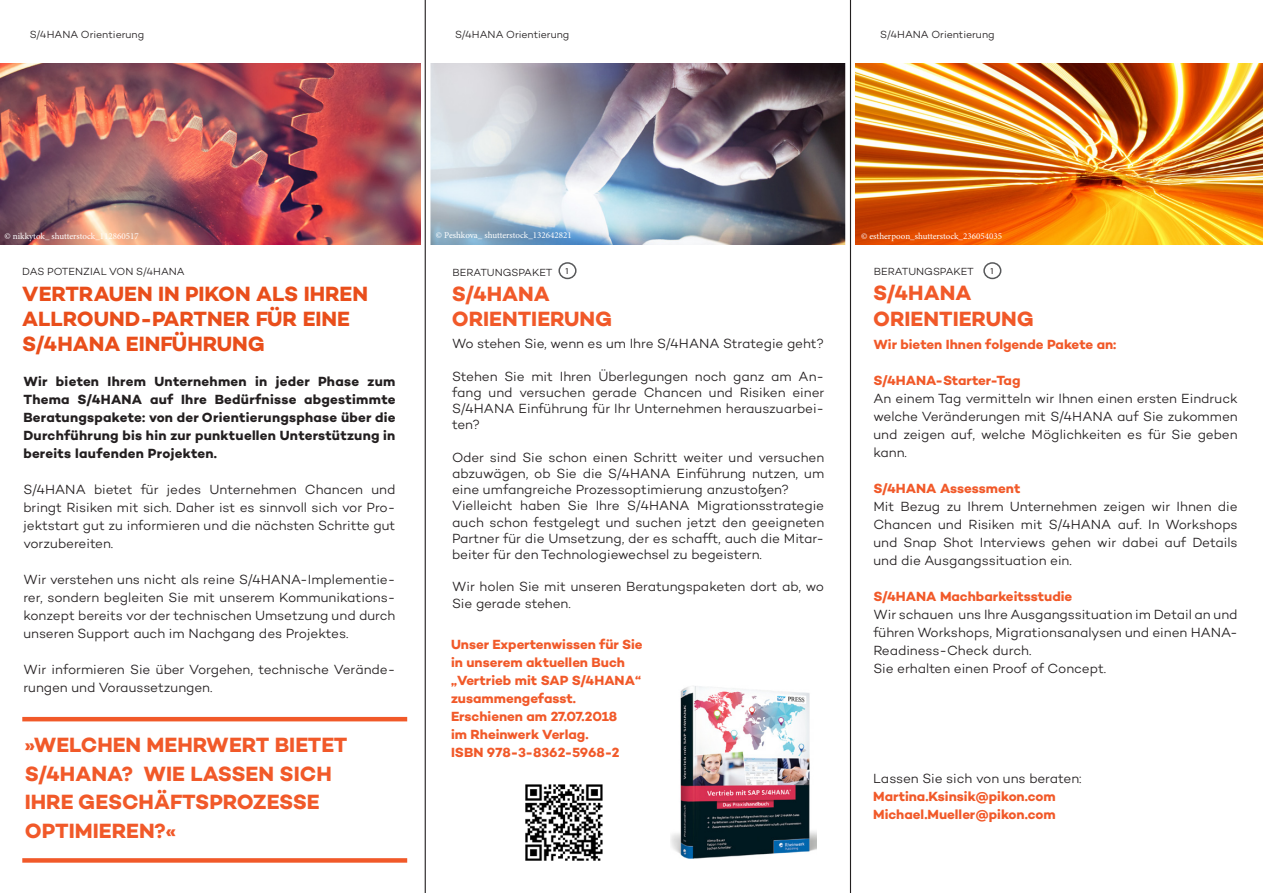
<style>
.page{position:relative;width:1263px;height:893px;background:#fff}
.page>*{position:absolute;margin:0;border:0;box-sizing:border-box;transform-origin:0 0}
.t1{font:700 21px/28.5px "Campton";color:#f15929}
.t2{font:700 21px/25.2px "Campton";color:#e94e1b}
.t3{font:300 13.5px/18px "Campton";letter-spacing:-.005em;color:#231f20;text-align:justify}
.t4{font:700 13.5px/18px "Campton";color:#f15929}
.t5{font:700 13.5px/18px "Campton";letter-spacing:.02em;color:#231f20;text-align:justify}
.t6{font:300 10.5px "Campton";color:#231f20}
.t7{font:9px "Minion Pro";color:#fff}
.t8{font:9px "Myriad Pro";color:#231f20}
</style>
<div class="page">
<hr style="left:22px;top:717px;width:385px;height:4px;background:#f15929">
<div style="left:22px;top:858px;width:385px;height:5px;background:#f15929"></div>
<img style="left:430px;top:64px;width:415px;height:180px">
<svg style="left:845px;top:35px;width:11px;height:220px"></svg>
<img style="left:0;top:64px;width:420px;height:180px">
<img style="left:856px;top:64px;width:407px;height:180px">
<img style="left:671px;top:686px;width:145px;height:173px">
<img style="left:525px;top:784px;width:78px;height:77px">
<div style="left:558px;top:262px;width:18px;height:17px;border:2px solid #57585a;border-radius:50%"></div>
<div style="left:983px;top:262px;width:18px;height:17px;border:2px solid #57585a;border-radius:50%"></div>
<hr style="left:425px;top:0;width:1px;height:893px;background:#231f20">
<hr style="left:850px;top:0;width:1px;height:893px;background:#231f20">
<p class="t6" style="left:30px;top:28px;width:116px">S/4HANA Orientierung</p>
<p class="t6" style="left:455px;top:28px;width:116px">S/4HANA Orientierung</p>
<p class="t6" style="left:880px;top:28px;width:116px">S/4HANA Orientierung</p>
<p class="t7" style="left:4px;top:230px;width:136px">© nikkytok_ shutterstock_112860517</p>
<p class="t7" style="left:436px;top:229px;width:137px">© Peshkova_ shutterstock_132642821</p>
<p class="t7" style="left:861px;top:230px;width:142px">© estherpoon_shutterstock_236054035</p>
<p class="t6" style="left:22px;top:265px;width:164px">DAS POTENZIAL VON S/4HANA</p>
<p class="t2" style="left:22px;top:281px;width:347px">VERTRAUEN IN PIKON ALS IHREN</p>
<p class="t2" style="left:22px;top:306px;width:329px">ALLROUND-PARTNER FÜR EINE<br>S/4HANA EINFÜHRUNG</p>
<p class="t5" style="left:23px;top:372px;width:374px">Wir bieten Ihrem Unternehmen in jeder Phase zum Thema S/4HANA auf Ihre Bedürfnisse abgestimmte Beratungspakete: von der Orientierungsphase über die Durchführung bis hin zur punktuellen Unterstützung in bereits laufenden Projekten.</p>
<p class="t3" style="left:23px;top:480px;width:374px">S/4HANA bietet für jedes Unternehmen Chancen und bringt Risiken mit sich. Daher ist es sinnvoll sich vor Pro&shy;jektstart gut zu informieren und die nächsten Schritte gut vorzubereiten.</p>
<p class="t3" style="left:23px;top:570px;width:374px">Wir verstehen uns nicht als reine S/4HANA-Implementie&shy;rer, sondern begleiten Sie mit unserem Kommunikations&shy;konzept bereits vor der technischen Umsetzung und durch unseren Support auch im Nachgang des Projektes.</p>
<p class="t3" style="left:23px;top:660px;width:374px">Wir informieren Sie über Vorgehen, technische Verände&shy;rungen und Voraussetzungen.</p>
<p class="t1" style="left:25px;top:731px;width:324px">»WELCHEN MEHRWERT BIETET<br>S/4HANA? WIE LASSEN SICH</p>
<p class="t1" style="left:25px;top:788px;width:296px">IHRE GESCHÄFTSPROZESSE</p>
<p class="t1" style="left:25px;top:816px;width:153px">OPTIMIEREN?«</p>
<p class="t8" style="left:565px;top:266px;width:6px">1</p>
<p class="t6" style="left:874px;top:265px;width:102px">BERATUNGSPAKET</p>
<p class="t1" style="left:873px;top:279px;width:100px">S/4HANA</p>
<p class="t1" style="left:873px;top:304px;width:162px">ORIENTIERUNG</p>
<p class="t4" style="left:873px;top:336px;width:245px">Wir bieten Ihnen folgende Pakete an:</p>
<p class="t4" style="left:873px;top:372px;width:149px">S/4HANA-Starter-Tag</p>
<p class="t3" style="left:873px;top:389px;width:366px">An einem Tag vermitteln wir Ihnen einen ersten Eindruck welche Veränderungen mit S/4HANA auf Sie zukommen und zeigen auf, welche Möglichkeiten es für Sie geben kann.</p>
<p class="t4" style="left:873px;top:480px;width:149px">S/4HANA Assessment</p>
<p class="t3" style="left:873px;top:497px;width:366px">Mit Bezug zu Ihrem Unternehmen zeigen wir Ihnen die Chancen und Risiken mit S/4HANA auf. In Workshops und Snap Shot Interviews gehen wir dabei auf Details und die Ausgangssituation ein.</p>
<p class="t4" style="left:873px;top:588px;width:200px">S/4HANA Machbarkeitsstudie</p>
<p class="t3" style="left:873px;top:605px;width:366px">Wir schauen uns Ihre Ausgangssituation im Detail an und führen Workshops, Migrationsanalysen und einen HANA-Readiness-Check durch.</p>
<p class="t3" style="left:873px;top:659px;width:234px">Sie erhalten einen Proof of Concept.</p>
<p class="t8" style="left:990px;top:266px;width:6px">1</p>
<p class="t6" style="left:452px;top:266px;width:102px">BERATUNGSPAKET</p>
<p class="t1" style="left:452px;top:279px;width:100px">S/4HANA</p>
<p class="t1" style="left:452px;top:304px;width:162px">ORIENTIERUNG</p>
<p class="t3" style="left:452px;top:334px;width:374px">Wo stehen Sie, wenn es um Ihre S/4HANA Strategie geht?</p>
<p class="t3" style="left:452px;top:368px;width:374px;line-height:16.2px">Stehen Sie mit Ihren Überlegungen noch ganz am An&shy;fang und versuchen gerade Chancen und Risiken einer S/4HANA Einführung für Ihr Unternehmen herauszuarbei&shy;ten?</p>
<p class="t3" style="left:452px;top:449px;width:374px;line-height:16.2px">Oder sind Sie schon einen Schritt weiter und versuchen abzuwägen, ob Sie die S/4HANA Einführung nutzen, um eine umfangreiche Prozessoptimierung anzustoßen?</p>
<p class="t3" style="left:452px;top:497px;width:374px;line-height:16.2px">Vielleicht haben Sie Ihre S/4HANA Migrationsstrategie auch schon festgelegt und suchen jetzt den geeigneten Partner für die Umsetzung, der es schafft, auch die Mitar&shy;beiter für den Technologiewechsel zu begeistern.</p>
<p class="t3" style="left:452px;top:578px;width:374px;line-height:16.2px">Wir holen Sie mit unseren Beratungspaketen dort ab, wo<br>Sie gerade stehen.</p>
<p class="t4" style="left:451px;top:636px;width:193px">Unser Expertenwissen für Sie in unserem aktuellen Buch</p>
<p class="t4" style="left:451px;top:672px;width:191px">„Vertrieb mit SAP S/4HANA“</p>
<p class="t4" style="left:451px;top:690px;width:127px">zusammengefasst.</p>
<p class="t4" style="left:451px;top:708px;width:168px">Erschienen am 27.07.2018</p>
<p class="t4" style="left:451px;top:726px;width:139px">im Rheinwerk Verlag.</p>
<p class="t4" style="left:451px;top:744px;width:170px">ISBN 978-3-8362-5968-2</p>
<p class="t3" style="left:873px;top:769px;width:210px">Lassen Sie sich von uns beraten:</p>
<p class="t4" style="left:873px;top:787px;width:184px">Martina.Ksinsik@pikon.com</p>
<p class="t4" style="left:873px;top:805px;width:184px">Michael.Mueller@pikon.com</p>
</div>
